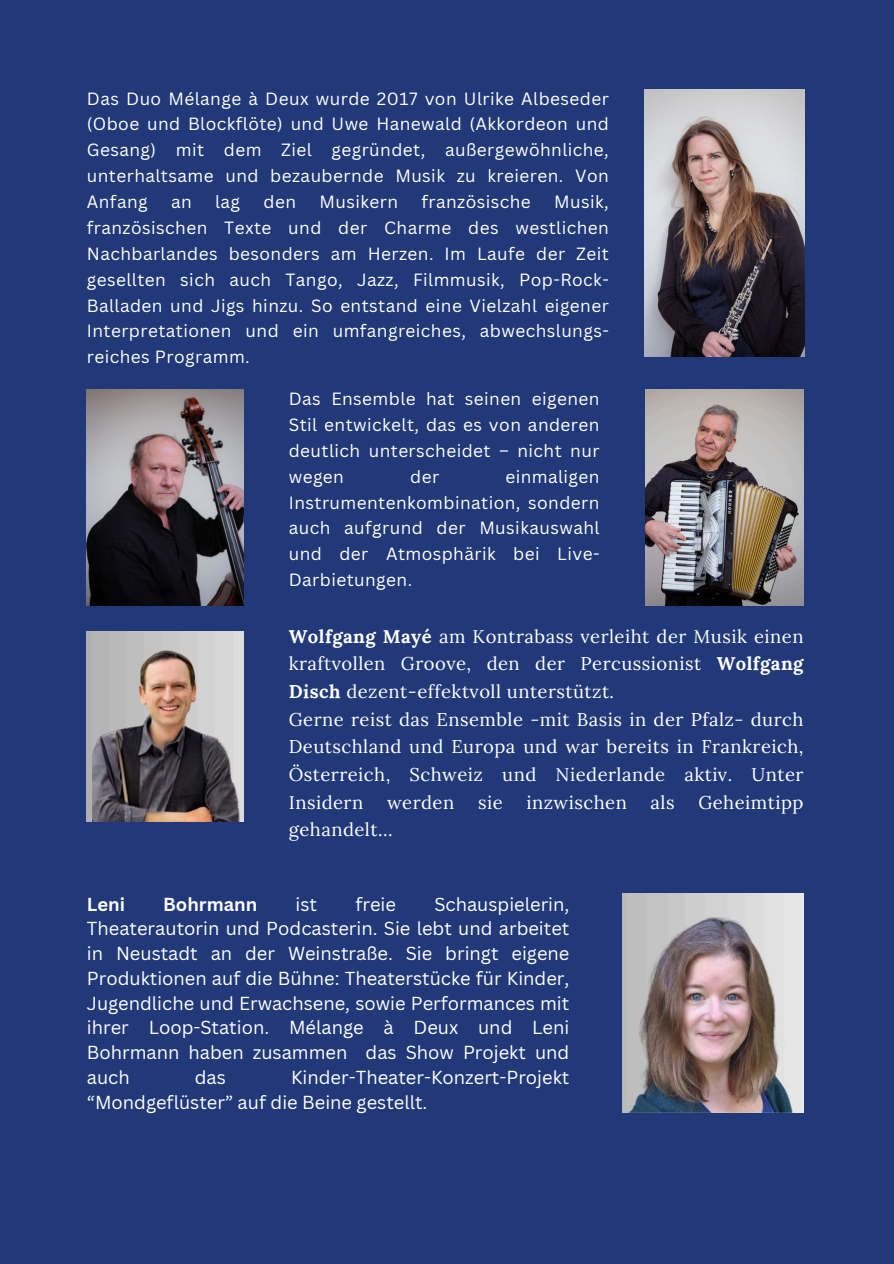
<style>
.page{position:relative;width:894px;height:1264px;background:#fff}
.page>*{position:absolute;margin:0;border:0;box-sizing:border-box;transform-origin:0 0}
.t1{font:18.45px/27.6px "Lora";letter-spacing:.025em;color:#fff}
.t2{font:18.3px/24.8px "Canva Sans";color:#fff;text-align:justify}
.t3{font:700 18.3px "Canva Sans";color:#fff}
.t4{font:17.25px/25.8px "Canva Sans";letter-spacing:.025em;color:#fff;text-align:justify}
.s1{font-weight:700}
</style>
<div class="page">
<div style="left:0;top:0;width:893px;height:1263px;background:#213978"></div>
<img style="left:622px;top:893px;width:181px;height:219px">
<img style="left:645px;top:390px;width:158px;height:216px">
<img style="left:644px;top:89px;width:160px;height:267px">
<img style="left:86px;top:390px;width:158px;height:216px">
<img style="left:86px;top:631px;width:158px;height:191px">
<h1 class="t4" style="left:87px;top:85px;width:523px">Das Duo Mélange à Deux wurde 2017 von Ulrike Albeseder (Oboe und Blockflöte) und Uwe Hanewald (Akkordeon und Gesang) mit dem Ziel gegründet, außergewöhnliche, unterhaltsame und bezaubernde Musik zu kreieren. Von Anfang</h1>
<h1 class="t4" style="left:171px;top:188px;width:22px">an</h1>
<h1 class="t4" style="left:215px;top:188px;width:26px">lag</h1>
<h1 class="t4" style="left:263px;top:188px;width:34px">den</h1>
<h1 class="t4" style="left:319px;top:188px;width:80px">Musikern</h1>
<h1 class="t4" style="left:421px;top:188px;width:111px">französische</h1>
<h1 class="t4" style="left:87px;top:188px;width:523px;text-indent:467px">Musik, französischen Texte und der Charme des westlichen Nachbarlandes besonders am Herzen. Im Laufe der Zeit gesellten sich auch Tango, Jazz, Filmmusik, Pop-Rock-Balladen und Jigs hinzu. So entstand eine Vielzahl eigener Interpretationen und ein umfangreiches, abwechslungs&shy;reiches Programm.</h1>
<h1 class="t4" style="left:289px;top:385px;width:312px">Das Ensemble hat seinen eigenen Stil entwickelt, das es von anderen deutlich unterscheidet – nicht nur wegen</h1>
<h1 class="t4" style="left:289px;top:463px;width:312px;text-indent:216px">einmaligen Instrumentenkombination, sondern auch aufgrund der Musikauswahl und der Atmosphärik bei Live-Darbietungen.</h1>
<h1 class="t4" style="left:410px;top:463px;width:30px">der</h1>
<p class="t1" style="left:289px;top:622px;width:516px"><span class="s1">Wolfgang Mayé</span> am Kontrabass verleiht der Musik einen kraftvollen Groove, den der Percussionist <span class="s1">Wolfgang Disch</span> dezent-effektvoll unterstützt.<br>Gerne reist das Ensemble -mit Basis in der Pfalz- durch Deutschland und Europa und war bereits in Frankreich, Österreich, Schweiz und Niederlande aktiv. Unter Insidern</p>
<p class="t1" style="left:387px;top:788px;width:69px">werden</p>
<p class="t1" style="left:478px;top:788px;width:26px">sie</p>
<p class="t1" style="left:526px;top:788px;width:102px">inzwischen</p>
<p class="t1" style="left:650px;top:788px;width:25px">als</p>
<p class="t1" style="left:698px;top:788px;width:107px">Geheimtipp</p>
<p class="t1" style="left:289px;top:815px;width:105px">gehandelt...</p>
<p class="t3" style="left:87px;top:891px;width:40px">Leni</p>
<p class="t3" style="left:163px;top:891px;width:96px">Bohrmann</p>
<p class="t2" style="left:295px;top:891px;width:23px">ist</p>
<p class="t2" style="left:355px;top:891px;width:42px">freie</p>
<p class="t2" style="left:87px;top:891px;width:484px;text-indent:347px">Schauspielerin, Theaterautorin und Podcasterin. Sie lebt und arbeitet in Neustadt an der Weinstraße. Sie bringt eigene Produktionen auf die Bühne: Theaterstücke für Kinder, Jugendliche und Erwachsene, sowie Performances mit ihrer Loop-Station. Mélange à Deux und Leni Bohrmann haben zusammen das Show Projekt und auch</p>
<p class="t2" style="left:87px;top:1064px;width:484px;text-indent:204px">Kinder-Theater-Konzert-Projekt “Mondgeflüster” auf die Beine gestellt.</p>
<p class="t2" style="left:195px;top:1064px;width:33px">das</p>
</div>
